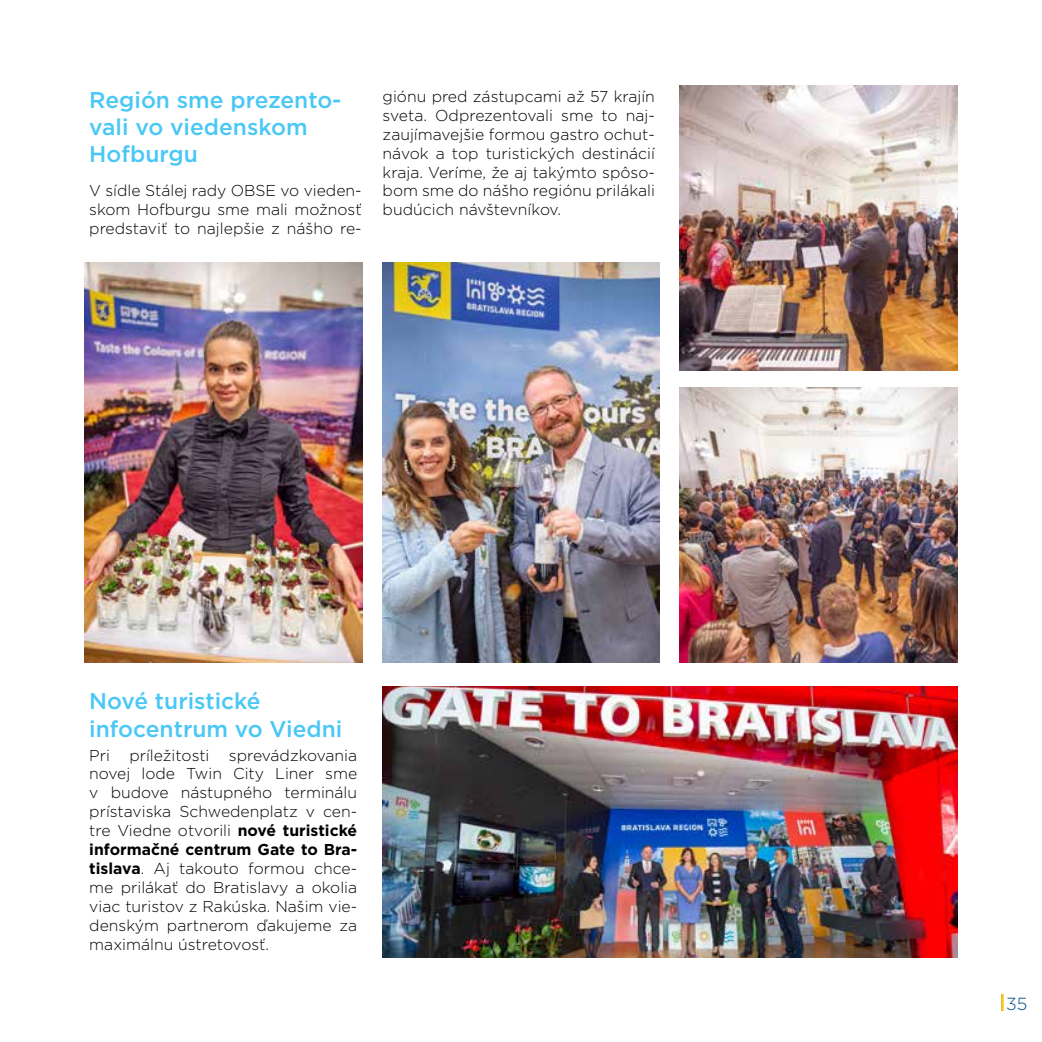
<style>
.page{position:relative;width:1042px;height:1042px;background:#fff}
.page>*{position:absolute;margin:0;border:0;box-sizing:border-box;transform-origin:0 0}
.t1{font:500 22.75px/27.3px "Gotham";color:#49c8f5}
.t2{font:300 17.5px "Gotham";color:#004b8d}
.t3{font:300 15.75px/18.9px "Gotham";color:#000;text-align:justify}
.s1{font-weight:700}
</style>
<div class="page">
<svg style="left:1001px;top:995px;width:2px;height:16px"></svg>
<img style="left:84px;top:263px;width:278px;height:399px">
<img style="left:680px;top:86px;width:277px;height:284px">
<img style="left:680px;top:387px;width:277px;height:275px">
<img style="left:382px;top:263px;width:278px;height:399px">
<img style="left:382px;top:686px;width:575px;height:271px">
<h1 class="t1" style="left:89px;top:86px;width:254px">Región sme prezento&shy;vali vo viedenskom<br>Hofburgu</h1>
<p class="t3" style="left:89px;top:180px;width:274px">V sídle Stálej rady OBSE vo vieden&shy;skom Hofburgu sme mali možnosť predstaviť to najlepšie z nášho re-</p>
<p class="t3" style="left:383px;top:86px;width:274px">giónu pred zástupcami až 57 krajín sveta. Odprezentovali sme to naj&shy;zaujímavejšie formou gastro ochut&shy;návok a top turistických destinácií kraja. Veríme, že aj takýmto spôso&shy;bom sme do nášho regiónu prilákali budúcich návštevníkov.</p>
<h1 class="t1" style="left:89px;top:687px;width:254px">Nové turistické infocentrum vo Viedni</h1>
<p class="t3" style="left:89px;top:745px;width:269px">Pri príležitosti sprevádzkovania novej lode Twin City Liner sme v budove nástupného terminálu prístaviska Schwedenplatz v cen&shy;tre Viedne otvorili <span class="s1">nové turistické informačné centrum Gate to Bra&shy;tislava</span>. Aj takouto formou chce&shy;me prilákať do Bratislavy a okolia viac turistov z Rakúska. Našim vie&shy;denským partnerom ďakujeme za maximálnu ústretovosť.</p>
<p class="t2" style="left:1006px;top:992px;width:23px">35</p>
</div>
